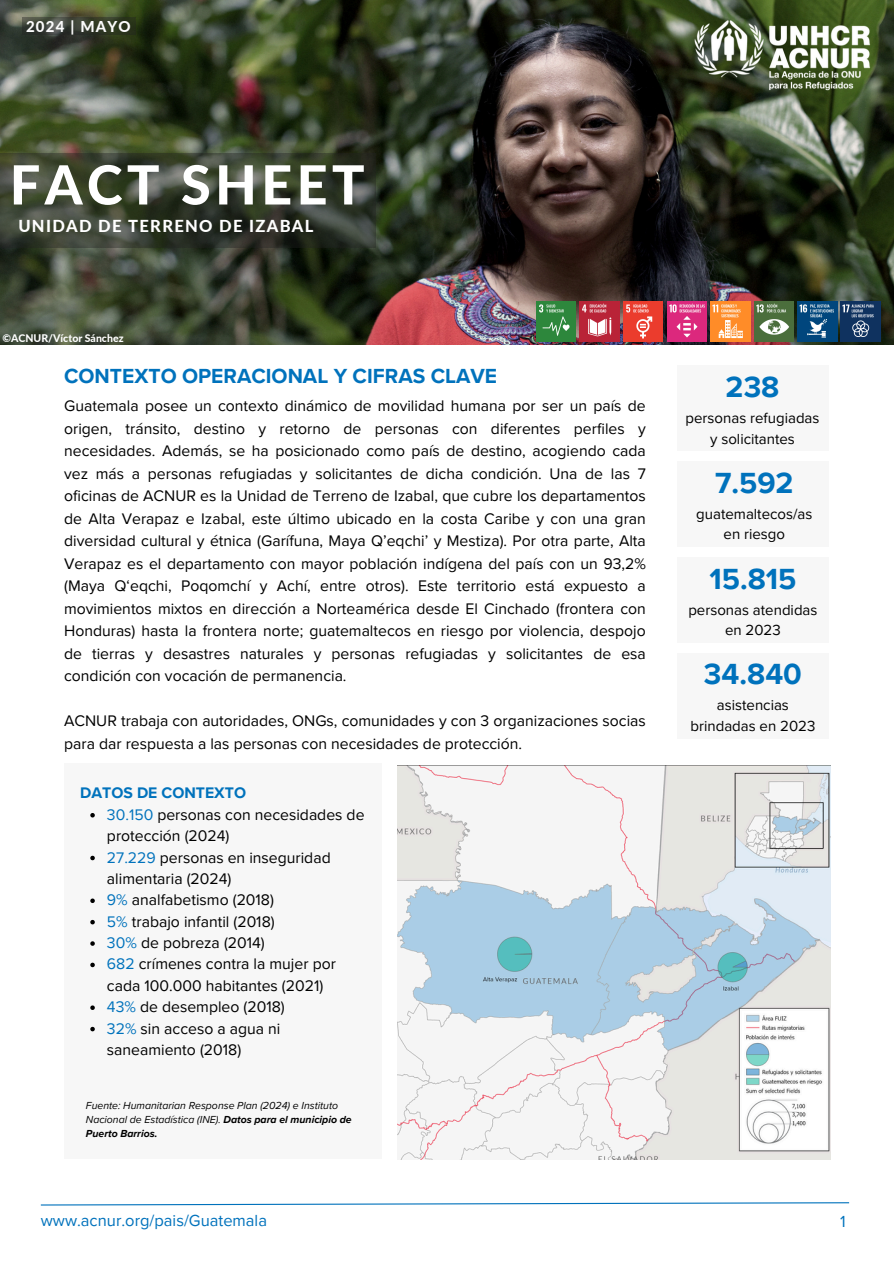
<style>
.page{position:relative;width:894px;height:1264px;background:#fff}
.page>*{position:absolute;margin:0;border:0;box-sizing:border-box;transform-origin:0 0}
.t1{font:800 54px "Lato";letter-spacing:.08em;color:#fff}
.t2{font:700 30px "Proxima Nova";color:#0072bc}
.t3{font:700 21px "Proxima Nova";color:#0072bc}
.t4{font:16.5px "Proxima Nova";color:#0072bc}
.t5{font:800 16.5px "Lato";letter-spacing:.08em;color:#fff}
.t6{font:15.75px/22.5px "Proxima Nova";color:#000}
.t7{font:700 15.75px "Proxima Nova";color:#0072bc}
.t8{font:15px/20.2px "Proxima Nova";color:#000;text-align:center}
.t9{font:800 15px "Lato";letter-spacing:.08em;color:#fcfcfc}
.t10{font:italic 10.5px/14px "Proxima Nova";color:#000}
.t11{font:800 10.5px "Lato";color:#fff}
.s1{color:#0072bc}
.s2{font-weight:700}
</style>
<div class="page">
<img style="left:0;top:0;width:893px;height:344px">
<svg style="left:0;top:153px;width:376px;height:94px;background:#3b4233"></svg>
<svg style="left:22px;top:17px;width:114px;height:18px;background:#383f30"></svg>
<div style="left:677px;top:365px;width:151px;height:86px;background:#f7f7f7"></div>
<div style="left:677px;top:461px;width:151px;height:86px;background:#f7f7f7"></div>
<div style="left:677px;top:557px;width:151px;height:86px;background:#f7f7f7"></div>
<div style="left:677px;top:652px;width:151px;height:86px;background:#f7f7f7"></div>
<div style="left:64px;top:763px;width:318px;height:396px;background:#f7f7f7"></div>
<svg style="left:90px;top:813px;width:5px;height:4px"></svg>
<svg style="left:90px;top:855px;width:5px;height:5px"></svg>
<svg style="left:90px;top:898px;width:5px;height:5px"></svg>
<svg style="left:90px;top:919px;width:5px;height:5px"></svg>
<svg style="left:90px;top:941px;width:5px;height:4px"></svg>
<svg style="left:90px;top:962px;width:5px;height:5px"></svg>
<svg style="left:90px;top:1005px;width:5px;height:4px"></svg>
<svg style="left:90px;top:1026px;width:5px;height:5px"></svg>
<svg style="left:40px;top:1202px;width:810px;height:4px"></svg>
<img style="left:397px;top:765px;width:432px;height:393px">
<img style="left:677px;top:0;width:214px;height:109px">
<img style="left:623px;top:302px;width:39px;height:39px">
<img style="left:710px;top:302px;width:40px;height:39px">
<img style="left:754px;top:302px;width:39px;height:39px">
<img style="left:797px;top:302px;width:39px;height:39px">
<img style="left:667px;top:302px;width:39px;height:39px">
<img style="left:840px;top:302px;width:40px;height:39px">
<img style="left:579px;top:302px;width:40px;height:39px">
<img style="left:536px;top:302px;width:39px;height:39px">
<h3 class="t9" style="left:26px;top:17px;width:106px">2024 | MAYO</h3>
<h3 class="t1" style="left:10px;top:151px;width:356px">FACT SHEET</h3>
<h1 class="t5" style="left:18px;top:216px;width:296px">UNIDAD DE TERRENO DE IZABAL</h1>
<h5 class="t11" style="left:2px;top:332px;width:122px">©ACNUR/Víctor Sánchez</h5>
<p class="t3" style="left:64px;top:364px;width:434px">CONTEXTO OPERACIONAL Y CIFRAS CLAVE</p>
<p class="t6" style="left:64px;top:395px;width:583px;text-align:justify">Guatemala posee un contexto dinámico de movilidad humana por ser un país de origen, tránsito, destino y retorno de personas con diferentes perfiles y necesidades. Además, se ha posicionado como país de destino, acogiendo cada vez más a personas refugiadas y solicitantes de dicha condición. Una de las 7 oficinas de ACNUR es la Unidad de Terreno de Izabal, que cubre los departamentos de Alta Verapaz e Izabal, este último ubicado en la costa Caribe y con una gran diversidad cultural y étnica (Garífuna, Maya Q’eqchi’ y Mestiza). Por otra parte, Alta Verapaz es el departamento con mayor población indígena del país con un 93,2% (Maya Q‘eqchi, Poqomchí y Achí, entre otros). Este territorio está expuesto a movimientos mixtos en dirección a Norteamérica desde El Cinchado (frontera con Honduras) hasta la frontera norte; guatemaltecos en riesgo por violencia, despojo de tierras y desastres naturales y personas refugiadas y solicitantes de esa condición con vocación de permanencia.</p>
<p class="t6" style="left:64px;top:710px;width:583px">ACNUR trabaja con autoridades, ONGs, comunidades y con 3 organizaciones socias para dar respuesta a las personas con necesidades de protección.</p>
<p class="t7" style="left:80px;top:783px;width:167px">DATOS DE CONTEXTO</p>
<p class="t6" style="left:107px;top:804px;width:259px;line-height:21.3px"><span class="s1">30.150</span> personas con necesidades de protección (2024)</p>
<p class="t6" style="left:107px;top:847px;width:225px;line-height:21.3px"><span class="s1">27.229</span> personas en inseguridad alimentaria (2024)</p>
<h2 class="t6" style="left:107px;top:889px;width:168px"><span class="s1">9%</span> analfabetismo (2018)</h2>
<h4 class="t6" style="left:107px;top:910px;width:169px"><span class="s1">5%</span> trabajo infantil (2018)</h4>
<h4 class="t6" style="left:107px;top:931px;width:159px"><span class="s1">30%</span> de pobreza (2014)</h4>
<h4 class="t6" style="left:107px;top:953px;width:230px;line-height:21.5px"><span class="s1">682</span> crímenes contra la mujer por cada 100.000 habitantes (2021)</h4>
<h4 class="t6" style="left:107px;top:996px;width:179px"><span class="s1">43%</span> de desempleo (2018)</h4>
<h4 class="t6" style="left:107px;top:1018px;width:175px;line-height:21.3px"><span class="s1">32%</span> sin acceso a agua ni saneamiento (2018)</h4>
<h4 class="t10" style="left:86px;top:1098px;width:267px">Fuente: Humanitarian Response Plan (2024) e Instituto<br>Nacional de Estadística (INE). <span class="s2">Datos para el municipio de<br>Puerto Barrios.</span></h4>
<p class="t2" style="left:725px;top:370px;width:55px">238</p>
<p class="t8" style="left:685px;top:408px;width:135px">personas refugiadas y solicitantes</p>
<p class="t2" style="left:715px;top:465px;width:80px">7.592</p>
<p class="t8" style="left:696px;top:503px;width:118px">guatemaltecos/as en riesgo</p>
<p class="t2" style="left:709px;top:561px;width:88px">15.815</p>
<p class="t8" style="left:688px;top:600px;width:131px">personas atendidas en 2023</p>
<p class="t2" style="left:703px;top:656px;width:99px">34.840</p>
<p class="t8" style="left:690px;top:695px;width:126px">asistencias brindadas en 2023</p>
<h3 class="t4" style="left:41px;top:1211px;width:228px">www.acnur.org/pais/Guatemala</h3>
<p class="t4" style="left:839px;top:1211px;width:7px">1</p>
</div>
